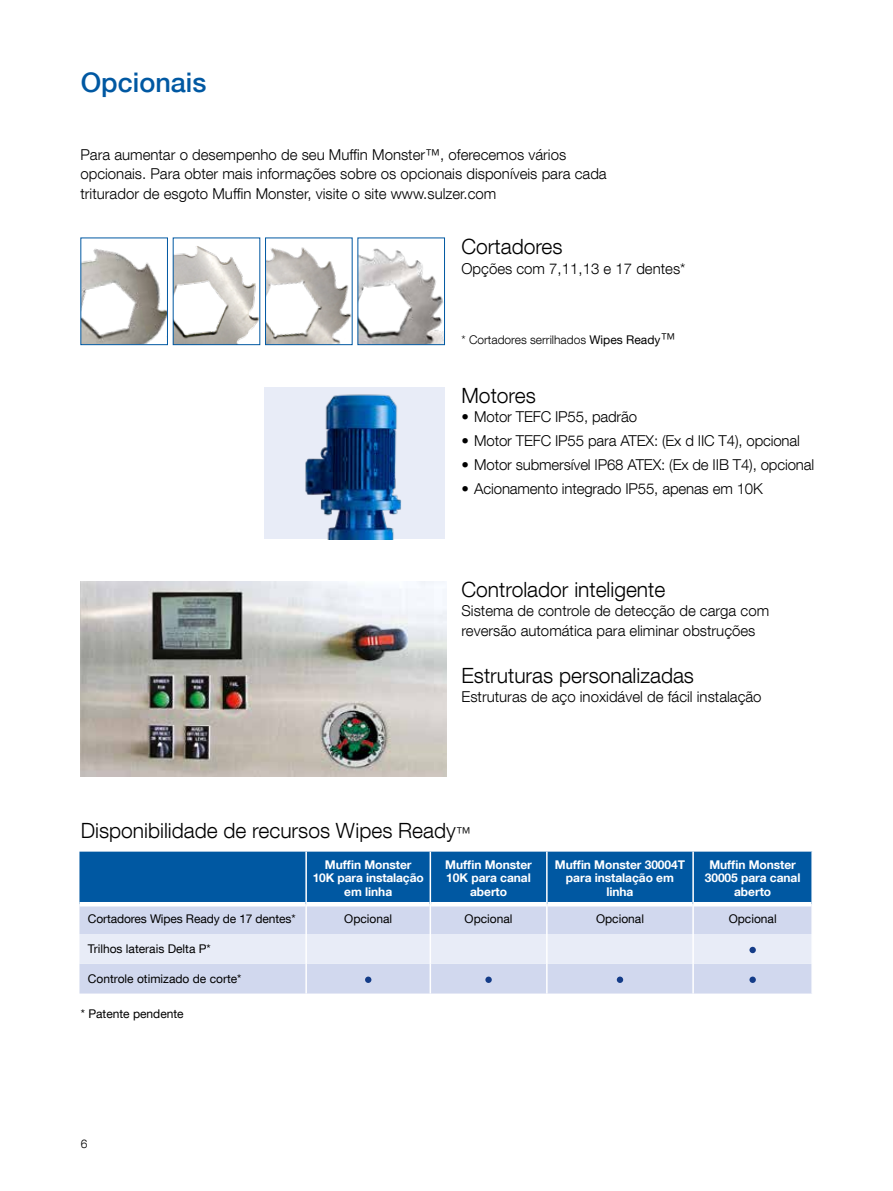
<style>
.page{position:relative;width:893px;height:1191px;background:#fff}
.page>*{position:absolute;margin:0;border:0;box-sizing:border-box;transform-origin:0 0}
.t1{font:500 27px "Helvetica Neue LT Com";color:#0058a2}
.t2{font:300 21px "Helvetica Neue LT Com";color:#000}
.t3{font:300 15px/19.5px "Helvetica Neue LT Com";color:#000}
.t4{font:700 12px/13.5px "Helvetica Neue LT Com";letter-spacing:-.005em;color:#fff;text-align:center}
.t5{font:12px "Helvetica Neue LT Com";color:#000}
.t6{font:300 12px "Helvetica Neue LT Com";color:#000}
.s1{font-weight:400}
.s2{font-size:15px}
</style>
<div class="page">
<img style="left:81px;top:582px;width:365px;height:194px">
<img style="left:82px;top:249px;width:84px;height:94px">
<div style="left:80px;top:237px;width:88px;height:108px;border:1px solid #0058a2"></div>
<img style="left:264px;top:387px;width:180px;height:152px">
<img style="left:175px;top:246px;width:83px;height:97px">
<div style="left:173px;top:237px;width:87px;height:108px;border:1px solid #0058a2"></div>
<img style="left:267px;top:247px;width:84px;height:96px">
<div style="left:265px;top:237px;width:88px;height:108px;border:1px solid #0058a2"></div>
<img style="left:359px;top:248px;width:84px;height:95px">
<div style="left:357px;top:237px;width:88px;height:108px;border:1px solid #0058a2"></div>
<div style="left:79px;top:851px;width:732px;height:51px;background:#0058a2"></div>
<div style="left:79px;top:906px;width:732px;height:87px;background:#d1d8ee"></div>
<hr style="left:305px;top:851px;width:2px;height:53px;background:#fff">
<hr style="left:305px;top:904px;width:2px;height:30px;background:#fff">
<hr style="left:430px;top:851px;width:1px;height:53px;background:#fff">
<hr style="left:430px;top:904px;width:1px;height:30px;background:#fff">
<div style="left:79px;top:934px;width:732px;height:29px;background:#e8ecf7"></div>
<hr style="left:546px;top:851px;width:2px;height:53px;background:#fff">
<hr style="left:546px;top:904px;width:2px;height:30px;background:#fff">
<hr style="left:546px;top:934px;width:2px;height:29px;background:#fff">
<hr style="left:692px;top:851px;width:2px;height:53px;background:#fff">
<hr style="left:692px;top:904px;width:2px;height:30px;background:#fff">
<hr style="left:692px;top:934px;width:2px;height:29px;background:#fff">
<hr style="left:305px;top:963px;width:2px;height:30px;background:#fff">
<hr style="left:430px;top:963px;width:1px;height:30px;background:#fff">
<hr style="left:546px;top:963px;width:2px;height:30px;background:#fff">
<hr style="left:692px;top:963px;width:2px;height:30px;background:#fff">
<div style="left:749px;top:946px;width:7px;height:7px;background:#143c88;border-radius:50%"></div>
<div style="left:365px;top:976px;width:6px;height:7px;background:#143c88;border-radius:50%"></div>
<div style="left:485px;top:976px;width:7px;height:7px;background:#143c88;border-radius:50%"></div>
<div style="left:617px;top:976px;width:6px;height:7px;background:#143c88;border-radius:50%"></div>
<div style="left:749px;top:976px;width:7px;height:7px;background:#143c88;border-radius:50%"></div>
<h1 class="t1" style="left:81px;top:66px;width:127px">Opcionais</h1>
<p class="t3" style="left:80px;top:144px;width:528px">Para aumentar o desempenho de seu Muffin Monster™, oferecemos vários opcionais. Para obter mais informações sobre os opcionais disponíveis para cada triturador de esgoto Muffin Monster, visite o site www.sulzer.com</p>
<h2 class="t2" style="left:461px;top:234px;width:103px">Cortadores</h2>
<p class="t3" style="left:461px;top:258px;width:225px">Opções com 7,11,13 e 17 dentes*</p>
<p class="t6" style="left:461px;top:332px;width:215px">* Cortadores serrilhados <span class="s1">Wipes Ready</span><span class="s2">™</span></p>
<h2 class="t2" style="left:461px;top:382px;width:76px">Motores</h2>
<p class="t3" style="left:461px;top:407px;width:177px">• Motor TEFC IP55, padrão</p>
<p class="t3" style="left:461px;top:431px;width:340px">• Motor TEFC IP55 para ATEX: (Ex d IIC T4), opcional</p>
<p class="t3" style="left:461px;top:454px;width:354px">• Motor submersível IP68 ATEX: (Ex de IIB T4), opcional</p>
<p class="t3" style="left:461px;top:478px;width:303px">• Acionamento integrado IP55, apenas em 10K</p>
<h2 class="t2" style="left:461px;top:576px;width:205px">Controlador inteligente</h2>
<p class="t3" style="left:461px;top:601px;width:309px">Sistema de controle de detecção de carga com reversão automática para eliminar obstruções</p>
<h2 class="t2" style="left:461px;top:662px;width:234px">Estruturas personalizadas</h2>
<p class="t3" style="left:461px;top:686px;width:302px">Estruturas de aço inoxidável de fácil instalação</p>
<h2 class="t2" style="left:81px;top:817px;width:391px">Disponibilidade de recursos Wipes Ready<span class="s2">™</span></h2>
<p class="t4" style="left:313px;top:857px;width:113px">Muffin Monster<br>10K para instalação em linha</p>
<p class="t4" style="left:445px;top:857px;width:88px">Muffin Monster<br>10K para canal aberto</p>
<p class="t4" style="left:555px;top:857px;width:132px">Muffin Monster 30004T para instalação em linha</p>
<p class="t4" style="left:705px;top:857px;width:97px">Muffin Monster<br>30005 para canal aberto</p>
<p class="t5" style="left:88px;top:911px;width:209px">Cortadores Wipes Ready de 17 dentes*</p>
<p class="t5" style="left:344px;top:911px;width:50px">Opcional</p>
<p class="t5" style="left:465px;top:911px;width:50px">Opcional</p>
<p class="t5" style="left:596px;top:911px;width:50px">Opcional</p>
<p class="t5" style="left:729px;top:911px;width:50px">Opcional</p>
<p class="t5" style="left:88px;top:941px;width:124px">Trilhos laterais Delta P*</p>
<p class="t5" style="left:88px;top:971px;width:155px">Controle otimizado de corte*</p>
<p class="t5" style="left:81px;top:1005px;width:104px">* Patente pendente</p>
<p class="t6" style="left:81px;top:1136px;width:8px">6</p>
</div>
